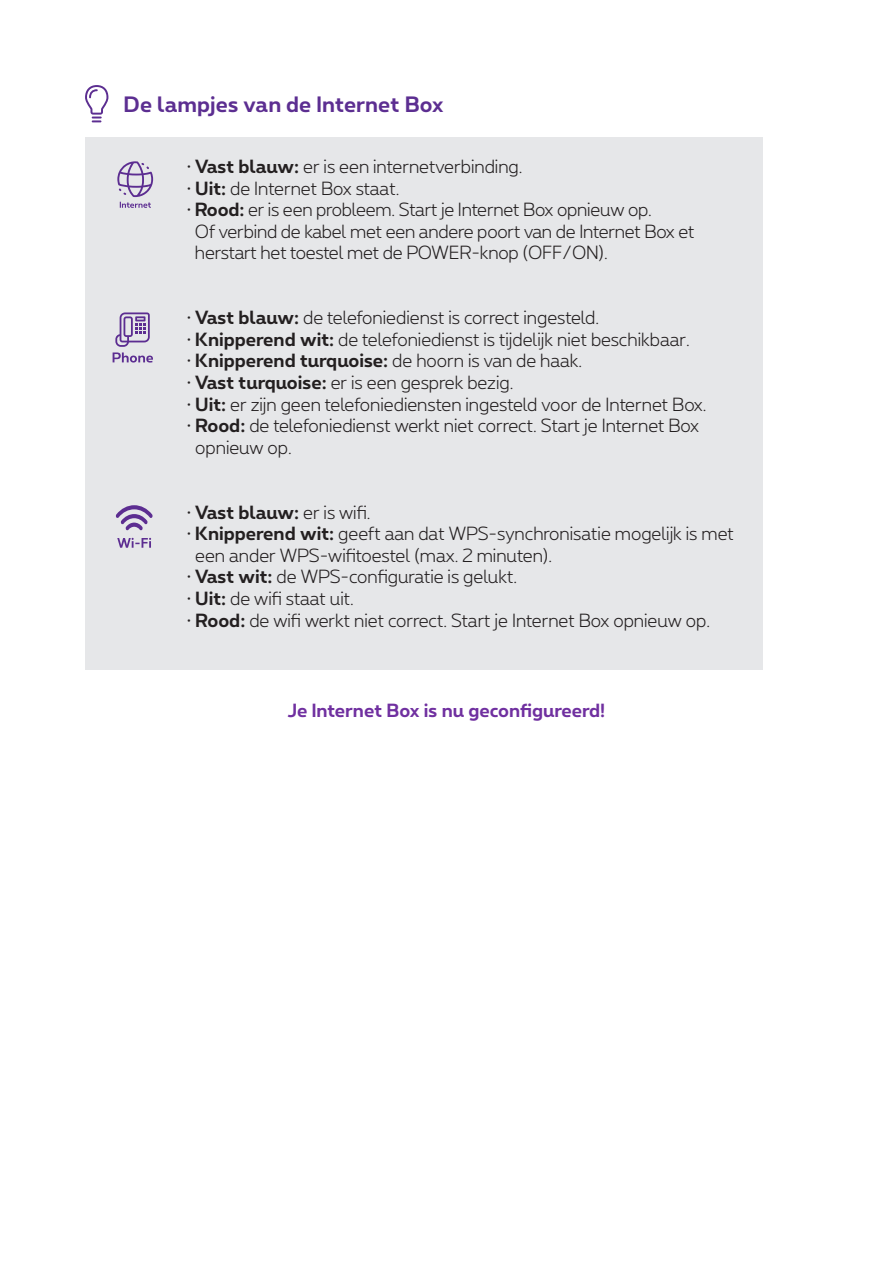
<style>
.page{position:relative;width:893px;height:1263px;background:#fff}
.page>*{position:absolute;margin:0;border:0;box-sizing:border-box;transform-origin:0 0}
.t1{font:700 21px "Proximus";letter-spacing:.005em;color:#5c2e91}
.t2{font:300 18px/21.6px "Proximus";color:#231f20}
.t3{font:700 18px "Proximus";color:#231f20}
.t4{font:700 18px "Proximus";color:#7030a0}
.s1{font-weight:700}
.s2{font-weight:300}
</style>
<div class="page">
<svg style="left:85px;top:85px;width:23px;height:37px"></svg>
<div style="left:85px;top:137px;width:677px;height:532px;background:#e6e7e9"></div>
<svg style="left:117px;top:161px;width:36px;height:47px"></svg>
<svg style="left:113px;top:312px;width:40px;height:51px"></svg>
<svg style="left:116px;top:505px;width:37px;height:25px"></svg>
<svg style="left:117px;top:538px;width:34px;height:10px"></svg>
<p class="t1" style="left:124px;top:89px;width:321px">De lampjes van de Internet Box</p>
<p class="t2" style="left:187px;top:155px;width:337px"><sup>•</sup> <span class="s1">Vast blauw:</span> er is een internetverbinding.</p>
<p class="t2" style="left:187px;top:176px;width:214px"><sup>•</sup> <span class="s1">Uit:</span> de Internet Box staat.</p>
<p class="t2" style="left:195px;top:198px;width:501px;text-indent:-8px"><sup>•</sup> <span class="s1">Rood:</span> er is een probleem. Start je Internet Box opnieuw op.<br>Of verbind de kabel met een andere poort van de Internet Box et herstart het toestel met de POWER-knop (OFF/ON).</p>
<p class="t2" style="left:187px;top:306px;width:413px"><sup>•</sup> <span class="s1">Vast blauw:</span> de telefoniedienst is correct ingesteld.</p>
<p class="t2" style="left:187px;top:327px;width:504px"><sup>•</sup> <span class="s1">Knipperend wit:</span> de telefoniedienst is tijdelijk niet beschikbaar.</p>
<p class="t3" style="left:187px;top:347px;width:397px"><sup>•</sup> Knipperend turquoise: <span class="s2">de hoorn is van de haak.</span></p>
<p class="t2" style="left:187px;top:371px;width:328px"><sup>•</sup> <span class="s1">Vast turquoise:</span> er is een gesprek bezig.</p>
<p class="t2" style="left:187px;top:392px;width:521px"><sup>•</sup> <span class="s1">Uit:</span> er zijn geen telefoniediensten ingesteld voor de Internet Box.</p>
<p class="t2" style="left:195px;top:414px;width:505px;text-indent:-8px"><sup>•</sup> <span class="s1">Rood:</span> de telefoniedienst werkt niet correct. Start je Internet Box opnieuw op.</p>
<p class="t3" style="left:187px;top:499px;width:185px"><sup>•</sup> Vast blauw: <span class="s2">er is wifi.</span></p>
<p class="t2" style="left:195px;top:522px;width:540px;text-indent:-8px"><sup>•</sup> <span class="s1">Knipperend wit:</span> geeft aan dat WPS-synchronisatie mogelijk is met een ander WPS-wifitoestel (max. 2 minuten).</p>
<p class="t2" style="left:187px;top:565px;width:331px"><sup>•</sup> <span class="s1">Vast wit:</span> de WPS-configuratie is gelukt.</p>
<p class="t2" style="left:187px;top:587px;width:168px"><sup>•</sup> <span class="s1">Uit:</span> de wifi staat uit.</p>
<p class="t2" style="left:187px;top:608px;width:524px"><sup>•</sup> <span class="s1">Rood:</span> de wifi werkt niet correct. Start je Internet Box opnieuw op.</p>
<p class="t4" style="left:288px;top:697px;width:319px">Je Internet Box is nu geconfigureerd!</p>
</div>
